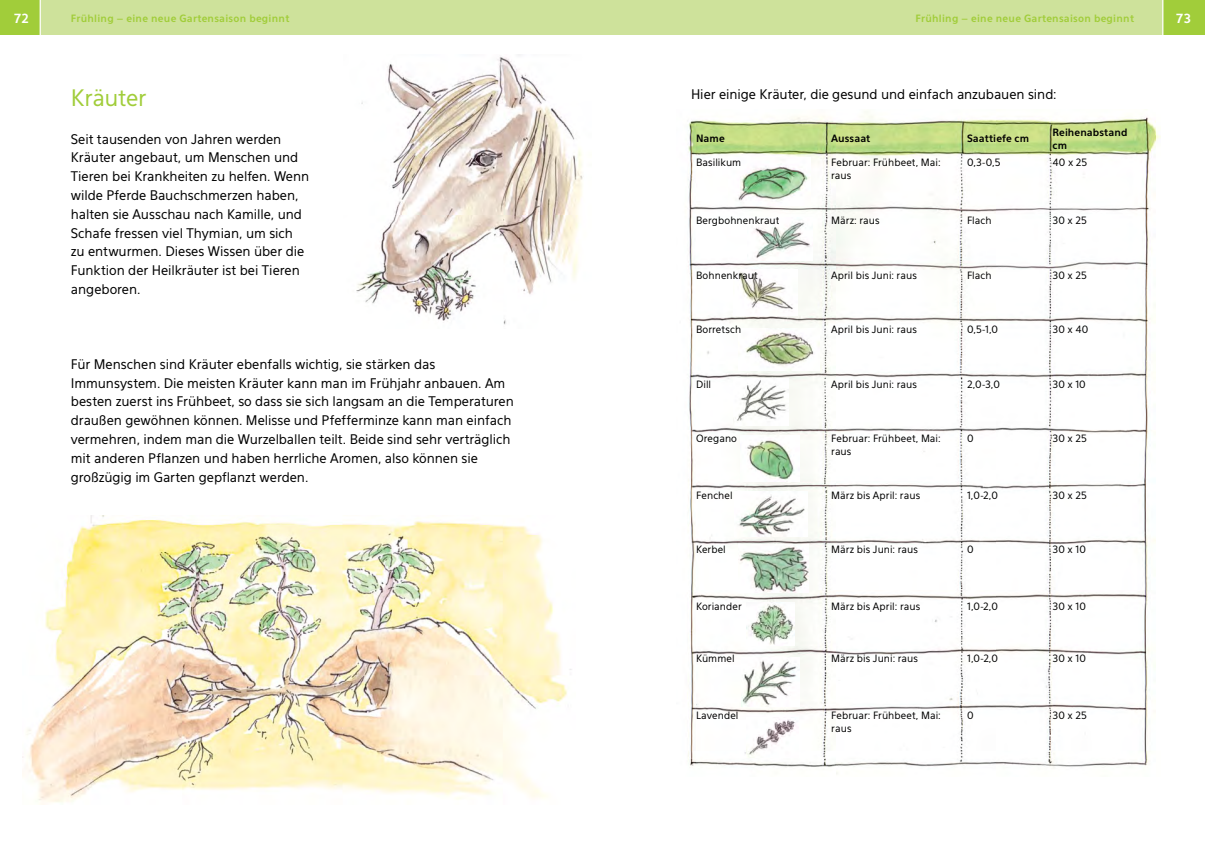
<style>
.page{position:relative;width:1205px;height:851px;background:#fff}
.page>*{position:absolute;margin:0;border:0;box-sizing:border-box;transform-origin:0 0}
.t1{font:22.5px "Eau Sans";letter-spacing:-.01em;color:#a1cd3a}
.t2{font:13.12px/18.8px "Eau Sans";letter-spacing:-.005em;color:#000}
.t3{font:700 12.5px "Eau Sans";color:#fff}
.t4{font:10px/12.5px "Eau Sans";letter-spacing:.01em;color:#000}
.t5{font:700 10px "Eau Sans";letter-spacing:.025em;color:#a1cd3a}
.t6{font:700 10px/12.5px "Eau Sans";letter-spacing:.005em;color:#000}
</style>
<div class="page">
<img style="left:356px;top:56px;width:227px;height:269px">
<img style="left:23px;top:515px;width:549px;height:289px">
<img style="left:688px;top:111px;width:473px;height:663px">
<img style="left:729px;top:157px;width:82px;height:49px">
<img style="left:748px;top:217px;width:65px;height:43px">
<img style="left:733px;top:269px;width:65px;height:46px">
<img style="left:738px;top:328px;width:82px;height:42px">
<img style="left:733px;top:378px;width:55px;height:47px">
<img style="left:741px;top:435px;width:59px;height:46px">
<img style="left:735px;top:491px;width:72px;height:45px">
<img style="left:739px;top:544px;width:69px;height:48px">
<img style="left:747px;top:602px;width:47px;height:43px">
<img style="left:742px;top:657px;width:57px;height:49px">
<img style="left:746px;top:717px;width:52px;height:40px">
<div style="left:0;top:0;width:602px;height:34px;background:#cee29b"></div>
<div style="left:602px;top:0;width:603px;height:34px;background:#cee29b"></div>
<div style="left:0;top:0;width:40px;height:34px;background:#a1cd3a"></div>
<div style="left:1163px;top:0;width:42px;height:34px;background:#a1cd3a"></div>
<hr style="left:40px;top:0;width:1px;height:40px;background:#fff">
<hr style="left:1162px;top:0;width:1px;height:40px;background:#fff">
<p class="t3" style="left:14px;top:11px;width:16px">72</p>
<p class="t5" style="left:71px;top:12px;width:220px">Frühling – eine neue Gartensaison beginnt</p>
<p class="t5" style="left:915px;top:12px;width:220px">Frühling – eine neue Gartensaison beginnt</p>
<p class="t3" style="left:1176px;top:11px;width:16px">73</p>
<h1 class="t1" style="left:71px;top:85px;width:77px">Kräuter</h1>
<p class="t2" style="left:71px;top:129px;width:240px">Seit tausenden von Jahren werden Kräuter angebaut, um Menschen und Tieren bei Krankheiten zu helfen. Wenn wilde Pferde Bauchschmerzen haben, halten sie Ausschau nach Kamille, und Schafe fressen viel Thymian, um sich zu entwurmen. Dieses Wissen über die Funktion der Heilkräuter ist bei Tieren angeboren.</p>
<p class="t2" style="left:71px;top:355px;width:444px">Für Menschen sind Kräuter ebenfalls wichtig, sie stärken das Immunsystem. Die meisten Kräuter kann man im Frühjahr anbauen. Am besten zuerst ins Frühbeet, so dass sie sich langsam an die Temperaturen draußen gewöhnen können. Melisse und Pfefferminze kann man einfach vermehren, indem man die Wurzelballen teilt. Beide sind sehr verträglich mit anderen Pflanzen und haben herrliche Aromen, also können sie großzügig im Garten gepflanzt werden.</p>
<p class="t2" style="left:691px;top:85px;width:367px">Hier einige Kräuter, die gesund und einfach anzubauen sind:</p>
<p class="t6" style="left:696px;top:132px;width:30px">Name</p>
<p class="t6" style="left:831px;top:132px;width:41px">Aussaat</p>
<p class="t6" style="left:967px;top:132px;width:64px">Saattiefe cm</p>
<p class="t6" style="left:1052px;top:126px;width:76px">Reihenabstand cm</p>
<p class="t4" style="left:696px;top:157px;width:47px">Basilikum</p>
<p class="t4" style="left:831px;top:157px;width:111px">Februar: Frühbeet, Mai: raus</p>
<p class="t4" style="left:967px;top:157px;width:35px">0,3-0,5</p>
<p class="t4" style="left:1052px;top:157px;width:36px">40 x 25</p>
<p class="t4" style="left:696px;top:214px;width:85px">Bergbohnenkraut</p>
<p class="t4" style="left:831px;top:214px;width:50px">März: raus</p>
<p class="t4" style="left:967px;top:214px;width:26px">Flach</p>
<p class="t4" style="left:1052px;top:214px;width:36px">30 x 25</p>
<p class="t4" style="left:696px;top:269px;width:63px">Bohnenkraut</p>
<p class="t4" style="left:831px;top:269px;width:87px">April bis Juni: raus</p>
<p class="t4" style="left:967px;top:269px;width:26px">Flach</p>
<p class="t4" style="left:1052px;top:269px;width:36px">30 x 25</p>
<p class="t4" style="left:696px;top:323px;width:47px">Borretsch</p>
<p class="t4" style="left:831px;top:323px;width:87px">April bis Juni: raus</p>
<p class="t4" style="left:967px;top:323px;width:33px">0,5-1,0</p>
<p class="t4" style="left:1052px;top:323px;width:37px">30 x 40</p>
<p class="t4" style="left:696px;top:378px;width:17px">Dill</p>
<p class="t4" style="left:831px;top:378px;width:87px">April bis Juni: raus</p>
<p class="t4" style="left:967px;top:378px;width:34px">2,0-3,0</p>
<p class="t4" style="left:1052px;top:378px;width:35px">30 x 10</p>
<p class="t4" style="left:696px;top:432px;width:42px">Oregano</p>
<p class="t4" style="left:831px;top:432px;width:111px">Februar: Frühbeet, Mai: raus</p>
<p class="t4" style="left:967px;top:432px;width:8px">0</p>
<p class="t4" style="left:1052px;top:432px;width:36px">30 x 25</p>
<p class="t4" style="left:696px;top:489px;width:38px">Fenchel</p>
<p class="t4" style="left:831px;top:489px;width:90px">März bis April: raus</p>
<p class="t4" style="left:967px;top:489px;width:32px">1,0-2,0</p>
<p class="t4" style="left:1052px;top:489px;width:36px">30 x 25</p>
<p class="t4" style="left:696px;top:543px;width:31px">Kerbel</p>
<p class="t4" style="left:831px;top:543px;width:88px">März bis Juni: raus</p>
<p class="t4" style="left:967px;top:543px;width:8px">0</p>
<p class="t4" style="left:1052px;top:543px;width:35px">30 x 10</p>
<p class="t4" style="left:696px;top:600px;width:47px">Koriander</p>
<p class="t4" style="left:831px;top:600px;width:90px">März bis April: raus</p>
<p class="t4" style="left:967px;top:600px;width:32px">1,0-2,0</p>
<p class="t4" style="left:1052px;top:600px;width:35px">30 x 10</p>
<p class="t4" style="left:696px;top:651px;width:40px">Kümmel</p>
<p class="t4" style="left:831px;top:651px;width:88px">März bis Juni: raus</p>
<p class="t4" style="left:967px;top:651px;width:32px">1,0-2,0</p>
<p class="t4" style="left:1052px;top:651px;width:35px">30 x 10</p>
<p class="t4" style="left:696px;top:709px;width:44px">Lavendel</p>
<p class="t4" style="left:831px;top:709px;width:111px">Februar: Frühbeet, Mai: raus</p>
<p class="t4" style="left:967px;top:709px;width:8px">0</p>
<p class="t4" style="left:1052px;top:709px;width:36px">30 x 25</p>
</div>
